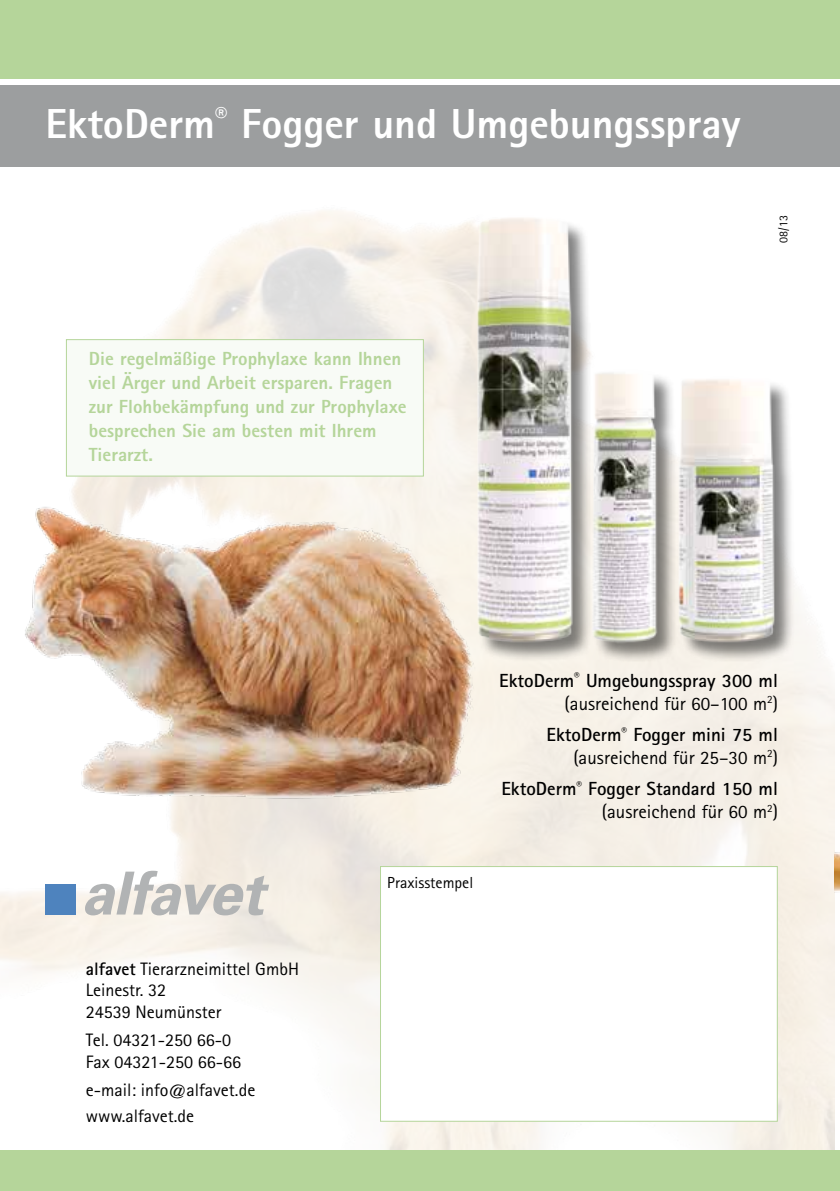
<style>
.page{position:relative;width:840px;height:1191px;background:#fff}
.page>*{position:absolute;margin:0;border:0;box-sizing:border-box;transform-origin:0 0}
.t1{font:800 42px "Rotis Sans Serif Std";color:#fff}
.t2{font:700 19px/22.8px "Rotis Sans Serif Std";color:#000;text-align:right}
.t3{font:800 19px/24px "Rotis Sans Serif Std";color:#b5d59a}
.t4{font:18px/21.6px "Rotis Sans Serif Std";color:#000}
.t5{font:16px "Rotis Sans Serif Std";color:#000}
.t6{font:12px "Rotis Sans Serif Std";color:#000}
.s1{font-weight:700}
.s2{font-weight:400}
</style>
<div class="page">
<img style="left:0;top:166px;width:833px;height:984px">
<img style="left:833px;top:687px;width:6px;height:463px">
<div style="left:0;top:0;width:839px;height:78px;background:#b5d59a"></div>
<div style="left:0;top:85px;width:839px;height:81px;background:#9c9e9f"></div>
<div style="left:0;top:1150px;width:839px;height:41px;background:#b5d59a"></div>
<svg style="left:84px;top:870px;width:185px;height:45px"></svg>
<div style="left:45px;top:884px;width:30px;height:30px;background:#4e83be"></div>
<img style="left:468px;top:187px;width:200px;height:490px">
<div style="left:593px;top:372px;width:201px;height:291px;background:#000;opacity:.5"></div>
<img style="left:581px;top:331px;width:208px;height:346px">
<div style="left:380px;top:866px;width:397px;height:255px;background:#fff;border:1px solid #b5d59a"></div>
<img style="left:0;top:463px;width:544px;height:361px">
<div style="left:66px;top:339px;width:357px;height:137px;background:#f8fbf6;border:1px solid #b5d59a"></div>
<h1 class="t1" style="left:45px;top:97px;width:696px">EktoDerm<sup>®</sup> Fogger und Umgebungsspray</h1>
<p class="t6" style="left:775px;top:242px;width:29px;rotate:-90deg">08/13</p>
<p class="t3" style="left:89px;top:346px;width:319px">Die regelmäßige Prophylaxe kann Ihnen viel Ärger und Arbeit ersparen. Fragen zur Flohbekämpfung und zur Prophylaxe besprechen Sie am besten mit Ihrem<br>Tierarzt.</p>
<p class="t4" style="left:86px;top:957px;width:214px"><span class="s1">alfavet</span> Tierarzneimittel GmbH<br>Leinestr. 32<br>24539 Neumünster</p>
<p class="t4" style="left:86px;top:1029px;width:157px">Tel. 04321-250 66-0<br>Fax 04321-250 66-66</p>
<p class="t4" style="left:86px;top:1076px;width:171px;line-height:26px">e-mail: info@alfavet.de www.alfavet.de</p>
<p class="t5" style="left:387px;top:872px;width:87px">Praxisstempel</p>
<p class="t2" style="left:499px;top:668px;width:280px">EktoDerm<sup>®</sup> Umgebungsspray 300 ml <span class="s2">(ausreichend für 60–100 m</span><sup>2</sup><span class="s2">)</span></p>
<p class="t2" style="left:546px;top:722px;width:233px">EktoDerm<sup>®</sup> Fogger mini 75 ml <span class="s2">(ausreichend für 25–30 m</span><sup>2</sup><span class="s2">)</span></p>
<p class="t2" style="left:501px;top:777px;width:278px">EktoDerm<sup>®</sup> Fogger Standard 150 ml <span class="s2">(ausreichend für 60 m</span><sup>2</sup><span class="s2">)</span></p>
</div>
